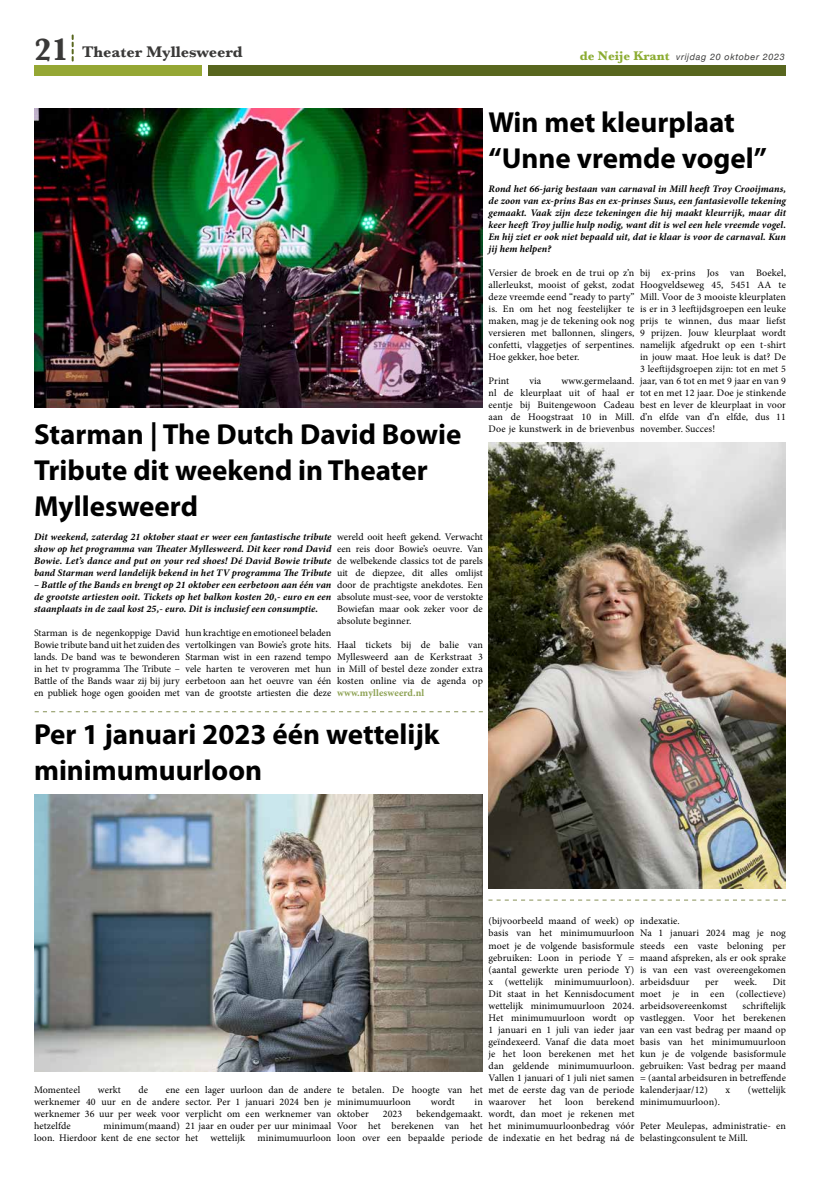
<style>
.page{position:relative;width:820px;height:1177px;background:#fff}
.page>*{position:absolute;margin:0;border:0;box-sizing:border-box;transform-origin:0 0}
.t1{font:700 29px/36px "Myriad Pro";color:#000}
.t2{font:700 16px "Baskerville";color:#3a3938}
.t3{font:10px/12px "Minion Pro";letter-spacing:.01em;color:#000;text-align:justify}
.t4{font:italic 700 10px/12px "Minion Pro";letter-spacing:.005em;color:#000;text-align:justify}
.t5{font:700 10px "Minion Pro";letter-spacing:.015em;color:#8da253}
.t6{font:italic 9px "Helvetica Neue";letter-spacing:.07em;color:#3c3c3b}
.s1{font-size:32px}
.s2{font-family:"Baskerville";font-weight:700;font-style:normal;font-size:13px;color:#8bac31}
</style>
<div class="page">
<div style="left:34px;top:65px;width:167px;height:11px;background:#95a734"></div>
<div style="left:208px;top:65px;width:577px;height:11px;background:#58661e"></div>
<svg style="left:72px;top:35px;width:2px;height:26px"></svg>
<svg style="left:35px;top:711px;width:447px;height:1px"></svg>
<svg style="left:488px;top:899px;width:297px;height:1px"></svg>
<img style="left:34px;top:108px;width:448px;height:299px">
<img style="left:35px;top:794px;width:447px;height:277px">
<img style="left:488px;top:442px;width:297px;height:446px">
<h2 class="t2" style="left:34px;top:41px;width:210px"><span class="s1">21</span> Theater Myllesweerd</h2>
<p class="t6" style="left:579px;top:50px;width:206px"><span class="s2">de Neije Krant</span> vrijdag 20 oktober 2023</p>
<h1 class="t1" style="left:488px;top:103px;width:280px">Win met kleurplaat “Unne vremde vogel”</h1>
<p class="t4" style="left:488px;top:183px;width:299px">Rond het 66-jarig bestaan van carnaval in Mill heeft Troy Crooijmans, de zoon van ex-prins Bas en ex-prinses Suus, een fantasievolle tekening gemaakt. Vaak zijn deze tekeningen die hij maakt kleurrijk, maar dit keer heeft Troy jullie hulp nodig, want dit is wel een hele vreemde vogel.<br>En hij ziet er ook niet bepaald uit, dat ie klaar is voor de carnaval. Kun jij hem helpen?</p>
<p class="t3" style="left:488px;top:267px;width:147px">Versier de broek en de trui op z’n allerleukst, mooist of gekst, zodat deze vreemde eend “ready to party” is. En om het nog feestelijker te maken, mag je de tekening ook nog versieren met ballonnen, slingers, confetti, vlaggetjes of serpentines.<br>Hoe gekker, hoe beter.</p>
<p class="t3" style="left:488px;top:375px;width:22px">Print</p>
<p class="t3" style="left:529px;top:375px;width:13px">via</p>
<p class="t3" style="left:639px;top:267px;width:147px">bij ex-prins Jos van Boekel, Hoogveldseweg 45, 5451 AA te Mill. Voor de 3 mooiste kleurplaten is er in 3 leeftijdsgroepen een leuke prijs te winnen, dus maar liefst 9 prijzen. Jouw kleurplaat wordt namelijk afgedrukt op een t-shirt in jouw maat. Hoe leuk is dat? De 3 leeftijdsgroepen zijn: tot en met 5 jaar, van 6 tot en met 9 jaar en van 9 tot en met 12 jaar. Doe je stinkende best en lever de kleurplaat in voor d’n elfde van d’n elfde, dus 11 november. Succes!</p>
<p class="t3" style="left:488px;top:375px;width:147px;text-indent:73px">www.germelaand. nl de kleurplaat uit of haal er eentje bij Buitengewoon Cadeau aan de Hoogstraat 10 in Mill.<br>Doe je kunstwerk in de brievenbus</p>
<h1 class="t1" style="left:34px;top:415px;width:428px">Starman | The Dutch David Bowie<br>Tribute dit weekend in Theater<br>Myllesweerd</h1>
<p class="t4" style="left:34px;top:531px;width:299px">Dit weekend, zaterdag 21 oktober staat er weer een fantastische tribute show op het programma van Theater Myllesweerd. Dit keer rond David Bowie. Let’s dance and put on your red shoes! Dé David Bowie tribute band Starman werd landelijk bekend in het TV programma The Tribute</p>
<p class="t4" style="left:34px;top:579px;width:299px">– Battle of the Bands en brengt op 21 oktober een eerbetoon aan één van de grootste artiesten ooit. Tickets op het balkon kosten 20,- euro en een staanplaats in de zaal kost 25,- euro. Dit is inclusief een consumptie.</p>
<p class="t3" style="left:34px;top:627px;width:147px">Starman is de negenkoppige David Bowie tribute band uit het zuiden des lands. De band was te bewonderen in het tv programma The Tribute – Battle of the Bands waar zij bij jury en publiek hoge ogen gooiden met</p>
<p class="t3" style="left:185px;top:627px;width:147px">hun krachtige en emotioneel beladen vertolkingen van Bowie’s grote hits.<br>Starman wist in een razend tempo vele harten te veroveren met hun eerbetoon aan het oeuvre van één van de grootste artiesten die deze</p>
<p class="t3" style="left:337px;top:531px;width:147px">wereld ooit heeft gekend. Verwacht een reis door Bowie’s oeuvre. Van de welbekende classics tot de parels uit de diepzee, dit alles omlijst door de prachtigste anekdotes. Een absolute must-see, voor de verstokte Bowiefan maar ook zeker voor de absolute beginner.</p>
<p class="t3" style="left:337px;top:639px;width:147px">Haal tickets bij de balie van Myllesweerd aan de Kerkstraat 3 in Mill of bestel deze zonder extra kosten online via de agenda op</p>
<p class="t5" style="left:337px;top:686px;width:89px">www.myllesweerd.nl</p>
<h1 class="t1" style="left:34px;top:715px;width:407px">Per 1 januari 2023 één wettelijk minimumuurloon</h1>
<p class="t3" style="left:488px;top:915px;width:147px">(bijvoorbeeld maand of week) op basis van het minimumuurloon moet je de volgende basisformule gebruiken: Loon in periode Y = (aantal gewerkte uren periode Y) x (wettelijk minimumuurloon).<br>Dit staat in het Kennisdocument wettelijk minimumuurloon 2024.<br>Het minimumuurloon wordt op 1 januari en 1 juli van ieder jaar geïndexeerd. Vanaf die data moet je het loon berekenen met het dan geldende minimumuurloon.<br>Vallen 1 januari of 1 juli niet samen met de eerste dag van de periode waarover</p>
<p class="t3" style="left:639px;top:915px;width:147px;text-align:left">indexatie.<br>Na 1 januari 2024 mag je nog steeds een vaste beloning per maand afspreken, als er ook sprake is van een vast overeengekomen arbeidsduur</p>
<p class="t3" style="left:705px;top:975px;width:15px">per</p>
<p class="t3" style="left:734px;top:975px;width:24px">week.</p>
<p class="t3" style="left:639px;top:975px;width:147px;text-indent:133px">Dit moet je in een (collectieve) arbeidsovereenkomst</p>
<p class="t3" style="left:639px;top:999px;width:147px;text-indent:102px">schriftelijk vastleggen. Voor het berekenen van een vast bedrag per maand op basis van het minimumuurloon kun je de volgende basisformule gebruiken: Vast bedrag per maand = (aantal arbeidsuren in betreffende kalenderjaar/12)</p>
<p class="t3" style="left:34px;top:1083px;width:48px">Momenteel</p>
<p class="t3" style="left:98px;top:1083px;width:24px">werkt</p>
<p class="t3" style="left:138px;top:1083px;width:11px">de</p>
<p class="t3" style="left:185px;top:1083px;width:147px">een lager uurloon dan de andere sector. Per 1 januari 2024 ben je verplicht om een werknemer van 21 jaar en ouder per uur minimaal het wettelijk minimumuurloon</p>
<p class="t3" style="left:337px;top:1083px;width:147px">te betalen. De hoogte van het minimumuurloon</p>
<p class="t3" style="left:725px;top:1083px;width:6px">x</p>
<p class="t3" style="left:747px;top:1083px;width:40px">(wettelijk</p>
<p class="t3" style="left:34px;top:1083px;width:147px;text-indent:132px">ene werknemer 40 uur en de andere werknemer 36 uur per week voor hetzelfde</p>
<p class="t3" style="left:430px;top:1095px;width:25px">wordt</p>
<p class="t3" style="left:474px;top:1095px;width:10px">in</p>
<p class="t3" style="left:488px;top:1095px;width:147px;text-indent:108px">berekend wordt, dan moet je rekenen met het minimumuurloonbedrag vóór de indexatie en het bedrag ná de</p>
<p class="t3" style="left:539px;top:1095px;width:14px">het</p>
<p class="t3" style="left:564px;top:1095px;width:20px">loon</p>
<p class="t3" style="left:639px;top:1095px;width:81px">minimumuurloon).</p>
<p class="t3" style="left:639px;top:1119px;width:147px">Peter Meulepas, administratie- en belastingconsulent te Mill.</p>
<p class="t3" style="left:337px;top:1107px;width:147px;text-indent:79px">bekendgemaakt.<br>Voor het berekenen van het loon over een bepaalde periode</p>
<p class="t3" style="left:337px;top:1107px;width:33px">oktober</p>
<p class="t3" style="left:382px;top:1107px;width:21px">2023</p>
<p class="t3" style="left:34px;top:1119px;width:147px;text-align:right">minimum(maand)<br>loon. Hierdoor kent de ene sector</p>
</div>
